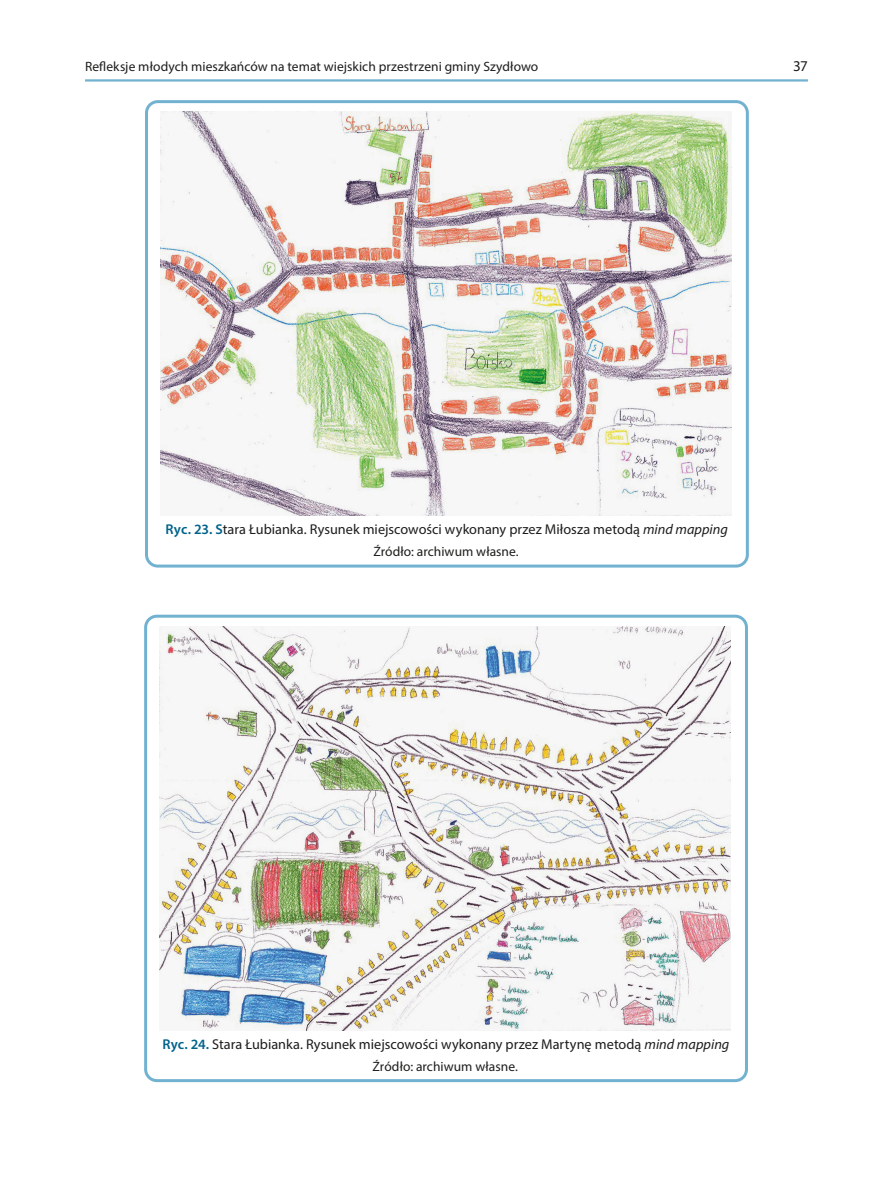
<style>
.page{position:relative;width:893px;height:1191px;background:#fff}
.page>*{position:absolute;margin:0;border:0;box-sizing:border-box;transform-origin:0 0}
.t1{font:15px "Myriad Pro";color:#1d1d1b}
.podpis_ryciny{font:14.25px "Myriad Pro";color:#1d1d1b}
.Źródło{font:13.5px "Myriad Pro";letter-spacing:.005em;color:#1d1d1b}
.s1{font-weight:600;color:#00628b}
.s2{font-style:italic}
</style>
<div class="page">
<hr style="left:85px;top:79px;width:723px;height:3px;background:#72b2d1">
<img style="left:160px;top:112px;width:572px;height:404px">
<div style="left:145px;top:100px;width:604px;height:467px;border:3px solid #72b2d1;border-radius:11px"></div>
<img style="left:159px;top:626px;width:572px;height:404px">
<div style="left:144px;top:614px;width:604px;height:468px;border:3px solid #72b2d1;border-radius:11px"></div>
<p class="Źródło" style="left:85px;top:58px;width:455px">Refleksje młodych mieszkańców na temat wiejskich przestrzeni gminy Szydłowo</p>
<p class="t1" style="left:793px;top:56px;width:16px">37</p>
<p class="podpis_ryciny" style="left:166px;top:520px;width:564px"><span class="s1">Ryc. 23. S</span>tara Łubianka. Rysunek miejscowości wykonany przez Miłosza metodą <span class="s2">mind mapping</span></p>
<p class="Źródło" style="left:373px;top:543px;width:147px">Źródło: archiwum własne.</p>
<p class="podpis_ryciny" style="left:162px;top:1035px;width:568px"><span class="s1">Ryc. 24.</span> Stara Łubianka. Rysunek miejscowości wykonany przez Martynę metodą <span class="s2">mind mapping</span></p>
<p class="Źródło" style="left:372px;top:1057px;width:147px">Źródło: archiwum własne.</p>
</div>
